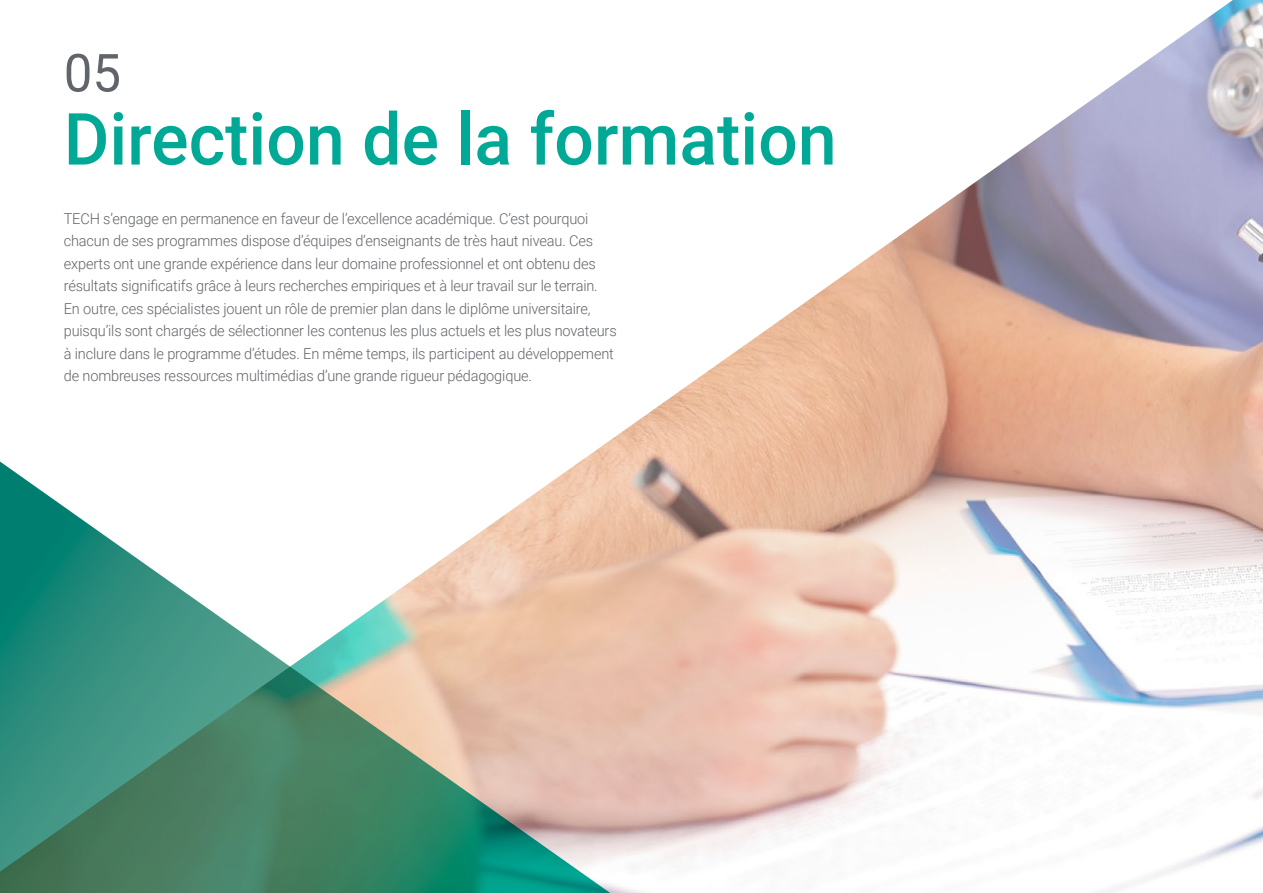
<style>
.page{position:relative;width:1263px;height:893px;background:#fff}
.page>*{position:absolute;margin:0;border:0;box-sizing:border-box;transform-origin:0 0}
.t1{font:500 72px "Roboto";color:#00a996}
.t2{font:52.5px "Roboto";color:#61646a}
.t3{font:300 15px/22.5px "Roboto";letter-spacing:-.01em;color:#61646a}
</style>
<div class="page">
<img style="left:602px;top:0;width:661px;height:893px">
<svg style="left:0;top:446px;width:640px;height:447px"></svg>
<h2 class="t2" style="left:64px;top:36px;width:59px">05</h2>
<h1 class="t1" style="left:64px;top:89px;width:774px">Direction de la formation</h1>
<p class="t3" style="left:64px;top:207px;width:554px">TECH s’engage en permanence en faveur de l’excellence académique. C’est pourquoi chacun de ses programmes dispose d’équipes d’enseignants de très haut niveau. Ces experts ont une grande expérience dans leur domaine professionnel et ont obtenu des résultats significatifs grâce à leurs recherches empiriques et à leur travail sur le terrain.<br>En outre, ces spécialistes jouent un rôle de premier plan dans le diplôme universitaire, puisqu’ils sont chargés de sélectionner les contenus les plus actuels et les plus novateurs à inclure dans le programme d’études. En même temps, ils participent au développement de nombreuses ressources multimédias d’une grande rigueur pédagogique.</p>
</div>
